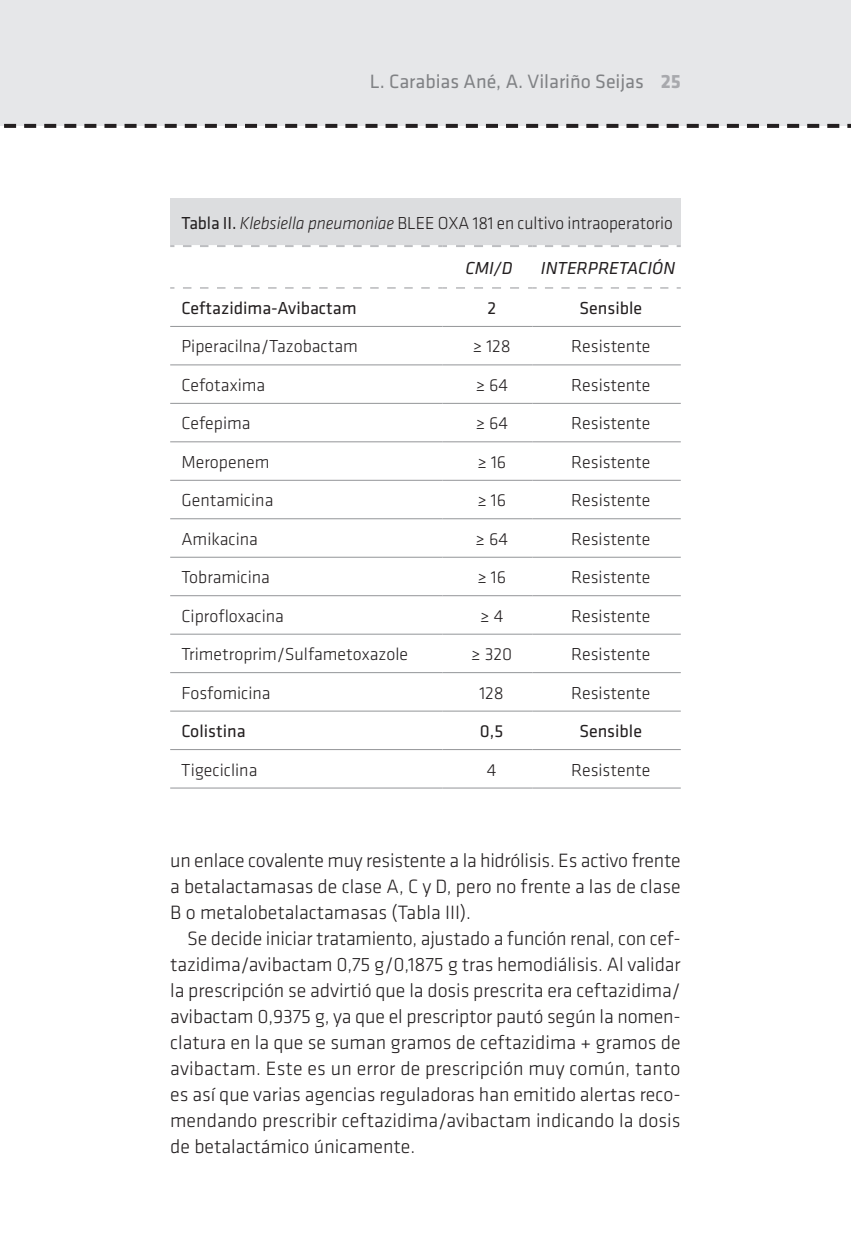
<style>
.page{position:relative;width:851px;height:1248px;background:#fff}
.page>*{position:absolute;margin:0;border:0;box-sizing:border-box;transform-origin:0 0}
.t1{font:300 20px/26px "Klavika";color:#231f20;text-align:justify}
.t2{font:20px "Klavika";color:#808285}
.t3{font:300 18px "Klavika";color:#231f20}
.t4{font:18px "Klavika";color:#231f20}
.t5{font:italic 18px "Klavika";color:#231f20}
.s1{font-weight:700;color:#a8a9ad}
.s2{font-weight:400}
.s3{font-style:italic}
</style>
<div class="page">
<div style="left:0;top:0;width:850px;height:126px;background:#e6e7e9"></div>
<svg style="left:4px;top:124px;width:846px;height:4px"></svg>
<div style="left:170px;top:198px;width:510px;height:48px;background:#dcdddf"></div>
<hr style="left:170px;top:245px;width:272px;height:2px;background:#fff">
<hr style="left:442px;top:245px;width:90px;height:2px;background:#fff">
<hr style="left:532px;top:245px;width:148px;height:2px;background:#fff">
<hr style="left:170px;top:326px;width:272px;height:1px;background:#939598">
<hr style="left:442px;top:326px;width:90px;height:1px;background:#939598">
<hr style="left:532px;top:326px;width:148px;height:1px;background:#939598">
<hr style="left:170px;top:364px;width:272px;height:1px;background:#939598">
<hr style="left:442px;top:364px;width:90px;height:1px;background:#939598">
<hr style="left:532px;top:364px;width:148px;height:1px;background:#939598">
<hr style="left:170px;top:403px;width:272px;height:1px;background:#939598">
<hr style="left:442px;top:403px;width:90px;height:1px;background:#939598">
<hr style="left:532px;top:403px;width:148px;height:1px;background:#939598">
<hr style="left:170px;top:441px;width:272px;height:1px;background:#939598">
<hr style="left:442px;top:441px;width:90px;height:1px;background:#939598">
<hr style="left:532px;top:441px;width:148px;height:1px;background:#939598">
<hr style="left:170px;top:480px;width:272px;height:1px;background:#939598">
<hr style="left:442px;top:480px;width:90px;height:1px;background:#939598">
<hr style="left:532px;top:480px;width:148px;height:1px;background:#939598">
<hr style="left:170px;top:518px;width:272px;height:1px;background:#939598">
<hr style="left:442px;top:518px;width:90px;height:1px;background:#939598">
<hr style="left:532px;top:518px;width:148px;height:1px;background:#939598">
<hr style="left:170px;top:557px;width:272px;height:1px;background:#939598">
<hr style="left:442px;top:557px;width:90px;height:1px;background:#939598">
<hr style="left:532px;top:557px;width:148px;height:1px;background:#939598">
<hr style="left:170px;top:595px;width:272px;height:1px;background:#939598">
<hr style="left:442px;top:595px;width:90px;height:1px;background:#939598">
<hr style="left:532px;top:595px;width:148px;height:1px;background:#939598">
<hr style="left:170px;top:633px;width:272px;height:1px;background:#939598">
<hr style="left:442px;top:633px;width:90px;height:1px;background:#939598">
<hr style="left:532px;top:633px;width:148px;height:1px;background:#939598">
<hr style="left:170px;top:672px;width:272px;height:1px;background:#939598">
<hr style="left:442px;top:672px;width:90px;height:1px;background:#939598">
<hr style="left:532px;top:672px;width:148px;height:1px;background:#939598">
<hr style="left:170px;top:710px;width:272px;height:1px;background:#939598">
<hr style="left:442px;top:710px;width:90px;height:1px;background:#939598">
<hr style="left:532px;top:710px;width:148px;height:1px;background:#939598">
<hr style="left:170px;top:749px;width:272px;height:1px;background:#939598">
<hr style="left:442px;top:749px;width:90px;height:1px;background:#939598">
<hr style="left:532px;top:749px;width:148px;height:1px;background:#939598">
<hr style="left:170px;top:787px;width:272px;height:1px;background:#939598">
<hr style="left:442px;top:787px;width:90px;height:1px;background:#939598">
<hr style="left:532px;top:787px;width:148px;height:1px;background:#939598">
<svg style="left:183px;top:287px;width:264px;height:1px"></svg>
<svg style="left:456px;top:287px;width:80px;height:1px"></svg>
<svg style="left:545px;top:287px;width:135px;height:1px"></svg>
<svg style="left:183px;top:245px;width:264px;height:2px"></svg>
<svg style="left:456px;top:245px;width:80px;height:2px"></svg>
<svg style="left:545px;top:245px;width:135px;height:2px"></svg>
<p class="t2" style="left:369px;top:70px;width:312px">L. Carabias Ané, A. Vilariño Seijas <span class="s1">25</span></p>
<p class="t3" style="left:181px;top:213px;width:492px"><span class="s2">Tabla II.</span> <span class="s3">Klebsiella pneumoniae</span> BLEE OXA 181 en cultivo intraoperatorio</p>
<p class="t5" style="left:465px;top:258px;width:48px">CMI/D</p>
<p class="t5" style="left:541px;top:258px;width:136px">INTERPRETACIÓN</p>
<p class="t4" style="left:181px;top:298px;width:177px">Ceftazidima-Avibactam</p>
<p class="t4" style="left:487px;top:298px;width:10px">2</p>
<p class="t4" style="left:579px;top:298px;width:64px">Sensible</p>
<p class="t3" style="left:181px;top:336px;width:178px">Piperacilna/Tazobactam</p>
<p class="t3" style="left:472px;top:336px;width:40px">≥ 128</p>
<p class="t3" style="left:571px;top:336px;width:81px">Resistente</p>
<p class="t3" style="left:181px;top:375px;width:85px">Cefotaxima</p>
<p class="t3" style="left:475px;top:375px;width:34px">≥ 64</p>
<p class="t3" style="left:571px;top:375px;width:81px">Resistente</p>
<p class="t3" style="left:181px;top:413px;width:71px">Cefepima</p>
<p class="t3" style="left:475px;top:413px;width:34px">≥ 64</p>
<p class="t3" style="left:571px;top:413px;width:81px">Resistente</p>
<p class="t3" style="left:181px;top:452px;width:89px">Meropenem</p>
<p class="t3" style="left:477px;top:452px;width:30px">≥ 16</p>
<p class="t3" style="left:571px;top:452px;width:81px">Resistente</p>
<p class="t3" style="left:181px;top:490px;width:93px">Gentamicina</p>
<p class="t3" style="left:477px;top:490px;width:30px">≥ 16</p>
<p class="t3" style="left:571px;top:490px;width:81px">Resistente</p>
<p class="t3" style="left:181px;top:529px;width:78px">Amikacina</p>
<p class="t3" style="left:475px;top:529px;width:34px">≥ 64</p>
<p class="t3" style="left:571px;top:529px;width:81px">Resistente</p>
<p class="t3" style="left:181px;top:567px;width:90px">Tobramicina</p>
<p class="t3" style="left:477px;top:567px;width:30px">≥ 16</p>
<p class="t3" style="left:571px;top:567px;width:81px">Resistente</p>
<p class="t3" style="left:181px;top:606px;width:104px">Ciprofloxacina</p>
<p class="t3" style="left:480px;top:606px;width:25px">≥ 4</p>
<p class="t3" style="left:571px;top:606px;width:81px">Resistente</p>
<p class="t3" style="left:181px;top:644px;width:228px">Trimetroprim/Sulfametoxazole</p>
<p class="t3" style="left:471px;top:644px;width:43px">≥ 320</p>
<p class="t3" style="left:571px;top:644px;width:81px">Resistente</p>
<p class="t3" style="left:181px;top:682px;width:91px">Fosfomicina</p>
<p class="t3" style="left:479px;top:682px;width:26px">128</p>
<p class="t3" style="left:571px;top:682px;width:81px">Resistente</p>
<p class="t4" style="left:181px;top:721px;width:66px">Colistina</p>
<p class="t4" style="left:480px;top:721px;width:25px">0,5</p>
<p class="t4" style="left:579px;top:721px;width:64px">Sensible</p>
<p class="t3" style="left:181px;top:759px;width:78px">Tigeciclina</p>
<p class="t3" style="left:486px;top:759px;width:11px">4</p>
<p class="t3" style="left:571px;top:759px;width:81px">Resistente</p>
<p class="t1" style="left:170px;top:847px;width:512px">un enlace covalente muy resistente a la hidrólisis. Es activo frente a betalactamasas de clase A, C y D, pero no frente a las de clase B o metalobetalactamasas (Tabla III).</p>
<p class="t1" style="left:170px;top:925px;width:512px;text-indent:17px">Se decide iniciar tratamiento, ajustado a función renal, con cef&shy;tazidima/avibactam 0,75 g/0,1875 g tras hemodiálisis. Al validar la prescripción se advirtió que la dosis prescrita era ceftazidima/ avibactam 0,9375 g, ya que el prescriptor pautó según la nomen&shy;clatura en la que se suman gramos de ceftazidima + gramos de avibactam. Este es un error de prescripción muy común, tanto es así que varias agencias reguladoras han emitido alertas reco&shy;mendando prescribir ceftazidima/avibactam indicando la dosis de betalactámico únicamente.</p>
</div>
